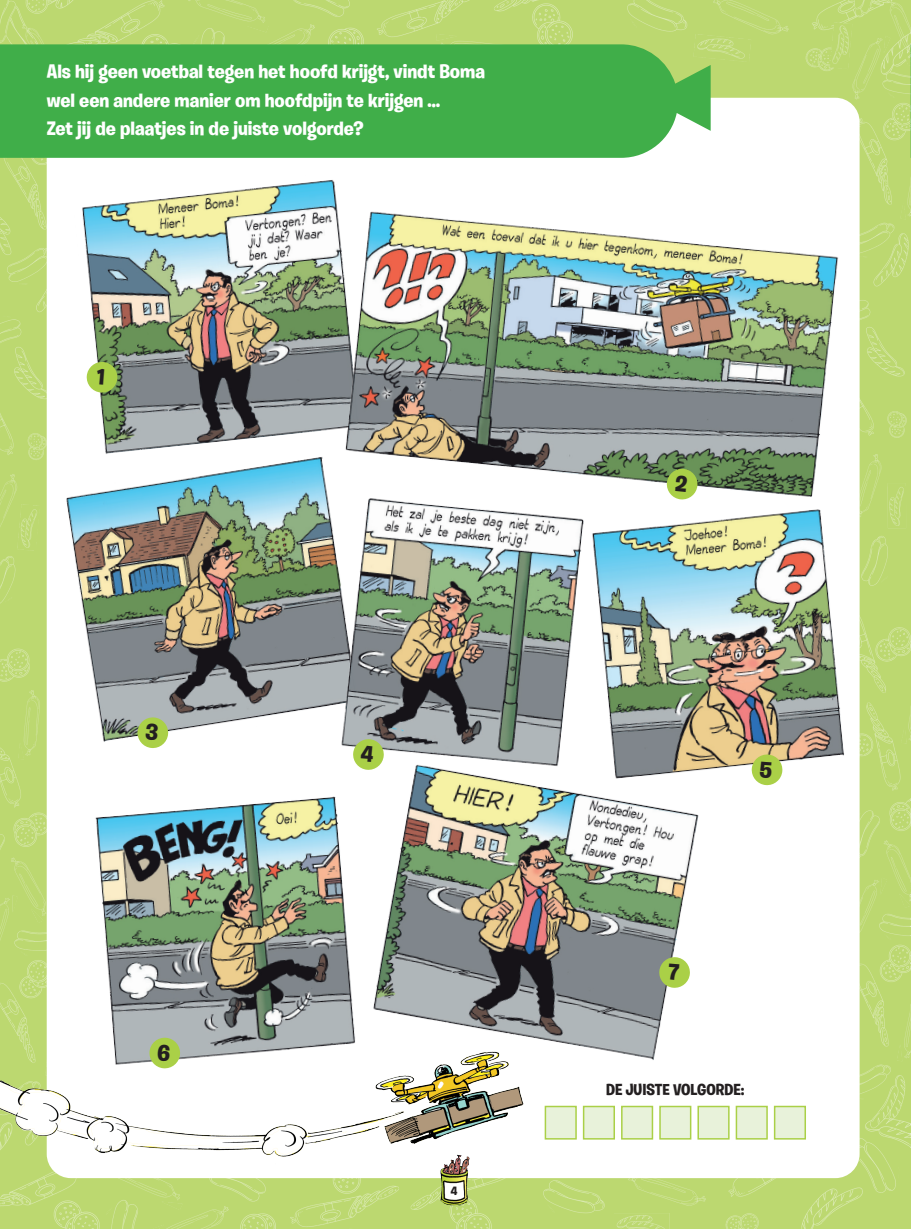
<style>
.page{position:relative;width:911px;height:1229px;background:#fff}
.page>*{position:absolute;margin:0;border:0;box-sizing:border-box;transform-origin:0 0}
.t1{font:700 19.5px/28.5px "Burbank Big";color:#fff}
.t2{font:700 16.05px "Burbank Big";color:#231f20}
.t3{font:700 12px "Burbank Big";color:#231f20}
</style>
<div class="page">
<img style="left:0;top:0;width:911px;height:1228px">
<div style="left:47px;top:98px;width:812px;height:1079px;background:#fff;border-radius:24px"></div>
<div style="left:0;top:44px;width:710px;height:114px;background:#40ae49"></div>
<svg style="left:910px;top:44px;width:1px;height:114px"></svg>
<img style="left:66px;top:460px;width:273px;height:282px">
<img style="left:592px;top:509px;width:252px;height:277px">
<img style="left:82px;top:180px;width:256px;height:280px">
<img style="left:95px;top:796px;width:259px;height:230px">
<img style="left:373px;top:761px;width:330px;height:299px">
<img style="left:339px;top:505px;width:248px;height:264px">
<img style="left:338px;top:211px;width:500px;height:294px">
<div style="left:544px;top:1105px;width:32px;height:34px;background:#e8f2da;border:2px solid #aad047"></div>
<div style="left:620px;top:1105px;width:33px;height:34px;background:#e8f2da;border:2px solid #aad047"></div>
<div style="left:735px;top:1105px;width:32px;height:34px;background:#e8f2da;border:2px solid #aad047"></div>
<div style="left:582px;top:1105px;width:32px;height:34px;background:#e8f2da;border:2px solid #aad047"></div>
<div style="left:697px;top:1105px;width:32px;height:34px;background:#e8f2da;border:2px solid #aad047"></div>
<div style="left:659px;top:1105px;width:32px;height:34px;background:#e8f2da;border:2px solid #aad047"></div>
<div style="left:773px;top:1105px;width:32px;height:34px;background:#e8f2da;border:2px solid #aad047"></div>
<img style="left:0;top:1026px;width:565px;height:202px">
<img style="left:434px;top:1150px;width:42px;height:55px">
<svg style="left:86px;top:361px;width:32px;height:32px"></svg>
<svg style="left:666px;top:468px;width:32px;height:32px"></svg>
<svg style="left:137px;top:716px;width:32px;height:32px"></svg>
<svg style="left:352px;top:738px;width:32px;height:32px"></svg>
<svg style="left:750px;top:753px;width:32px;height:32px"></svg>
<svg style="left:149px;top:1036px;width:32px;height:32px"></svg>
<svg style="left:658px;top:956px;width:32px;height:32px"></svg>
<p class="t1" style="left:47px;top:57px;width:439px">Als hij geen voetbal tegen het hoofd krijgt, vindt Boma wel een andere manier om hoofdpijn te krijgen …<br>Zet jij de plaatjes in de juiste volgorde?</p>
<p class="t3" style="left:450px;top:1183px;width:8px">4</p>
<p class="t2" style="left:606px;top:1079px;width:140px">DE JUISTE VOLGORDE:</p>
</div>
